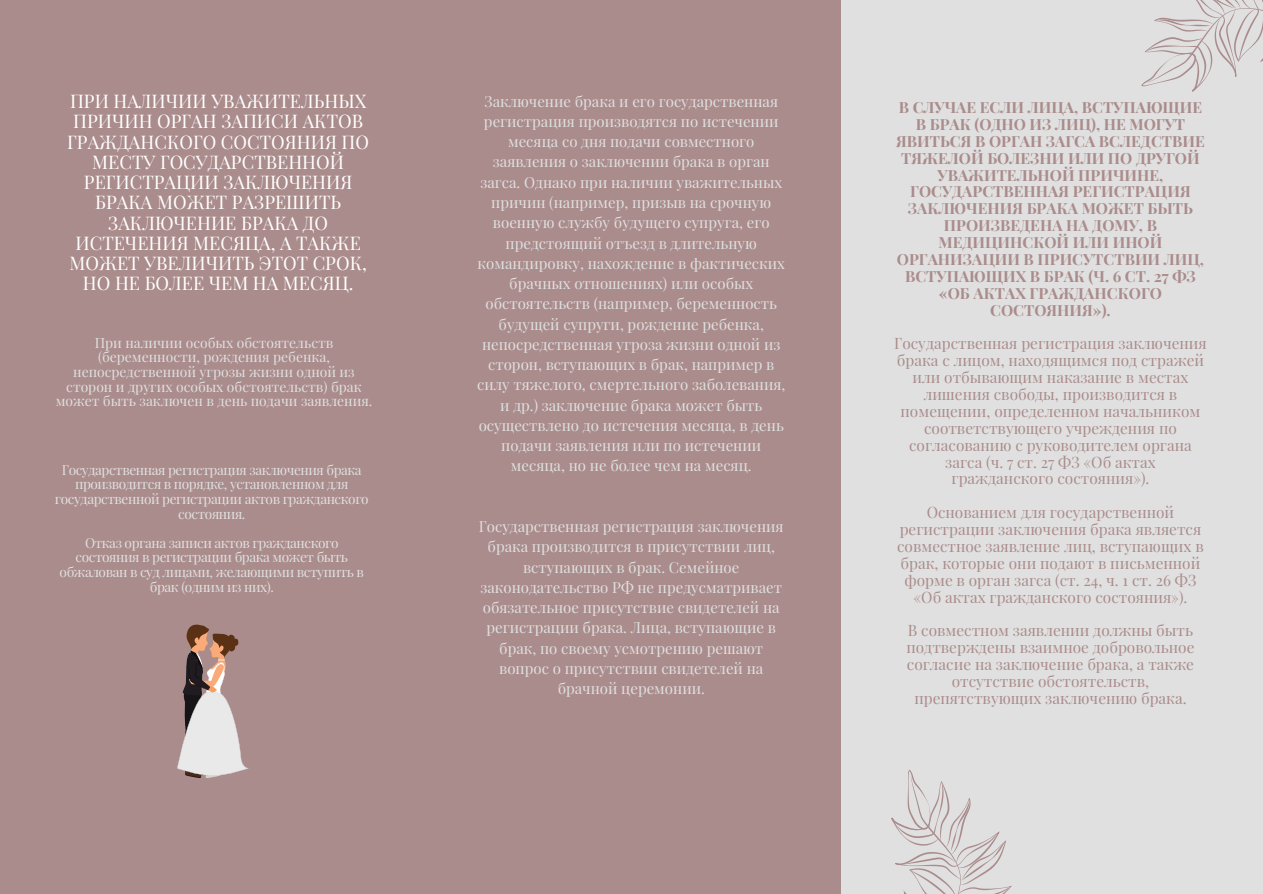
<style>
.page{position:relative;width:1263px;height:894px;background:#fff}
.page>*{position:absolute;margin:0;border:0;box-sizing:border-box;transform-origin:0 0}
.t1{font:18.45px/20.2px "Playfair Display";color:#fff;text-align:center}
.t2{font:15.45px/16.8px "Playfair Display";color:#ab8c8c;text-align:center}
.t3{font:700 15.45px/16.8px "Playfair Display";color:#ab8c8c;text-align:center}
.t4{font:15px/20.2px "Playfair Display";color:#e0e0e0;text-align:center}
.t5{font:13.95px/14.5px "Playfair Display";color:#e0e0e0;text-align:center}
.t6{font:13.65px/14.5px "Playfair Display";letter-spacing:-.03em;color:#e0e0e0;text-align:center}
</style>
<div class="page">
<div style="left:0;top:0;width:842px;height:893px;background:#ab8c8c"></div>
<div style="left:841px;top:0;width:422px;height:893px;background:#e0e0e0"></div>
<svg style="left:177px;top:624px;width:72px;height:153px"></svg>
<svg style="left:1141px;top:0;width:122px;height:92px"></svg>
<svg style="left:891px;top:770px;width:121px;height:123px"></svg>
<p class="t1" style="left:67px;top:90px;width:303px">ПРИ НАЛИЧИИ УВАЖИТЕЛЬНЫХ<br>ПРИЧИН ОРГАН ЗАПИСИ АКТОВ<br>ГРАЖДАНСКОГО СОСТОЯНИЯ ПО<br>МЕСТУ ГОСУДАРСТВЕННОЙ<br>РЕГИСТРАЦИИ ЗАКЛЮЧЕНИЯ<br>БРАКА МОЖЕТ РАЗРЕШИТЬ<br>ЗАКЛЮЧЕНИЕ БРАКА ДО<br>ИСТЕЧЕНИЯ МЕСЯЦА, А ТАКЖЕ<br>МОЖЕТ УВЕЛИЧИТЬ ЭТОТ СРОК,<br>НО НЕ БОЛЕЕ ЧЕМ НА МЕСЯЦ.</p>
<p class="t5" style="left:56px;top:334px;width:318px">При наличии особых обстоятельств (беременности, рождения ребенка, непосредственной угрозы жизни одной из сторон и других особых обстоятельств) брак может быть заключен в день подачи заявления.</p>
<p class="t6" style="left:55px;top:461px;width:315px">Государственная регистрация заключения брака производится в порядке, установленном для государственной регистрации актов гражданского состояния.</p>
<p class="t6" style="left:60px;top:534px;width:306px">Отказ органа записи актов гражданского состояния в регистрации брака может быть обжалован в суд лицами, желающими вступить в брак (одним из них).</p>
<p class="t4" style="left:477px;top:90px;width:310px">Заключение брака и его государственная регистрация производятся по истечении месяца со дня подачи совместного заявления о заключении брака в орган загса. Однако при наличии уважительных причин (например, призыв на срочную военную службу будущего супруга, его предстоящий отъезд в длительную командировку, нахождение в фактических брачных отношениях) или особых обстоятельств (например, беременность будущей супруги, рождение ребенка, непосредственная угроза жизни одной из сторон, вступающих в брак, например в силу тяжелого, смертельного заболевания, и др.) заключение брака может быть осуществлено до истечения месяца, в день подачи заявления или по истечении месяца, но не более чем на месяц.</p>
<p class="t4" style="left:479px;top:515px;width:306px">Государственная регистрация заключения брака производится в присутствии лиц, вступающих в брак. Семейное законодательство РФ не предусматривает обязательное присутствие свидетелей на регистрации брака. Лица, вступающие в брак, по своему усмотрению решают вопрос о присутствии свидетелей на брачной церемонии.</p>
<p class="t3" style="left:896px;top:98px;width:310px">В СЛУЧАЕ ЕСЛИ ЛИЦА, ВСТУПАЮЩИЕ<br>В БРАК (ОДНО ИЗ ЛИЦ), НЕ МОГУТ<br>ЯВИТЬСЯ В ОРГАН ЗАГСА ВСЛЕДСТВИЕ<br>ТЯЖЕЛОЙ БОЛЕЗНИ ИЛИ ПО ДРУГОЙ<br>УВАЖИТЕЛЬНОЙ ПРИЧИНЕ,<br>ГОСУДАРСТВЕННАЯ РЕГИСТРАЦИЯ<br>ЗАКЛЮЧЕНИЯ БРАКА МОЖЕТ БЫТЬ<br>ПРОИЗВЕДЕНА НА ДОМУ, В<br>МЕДИЦИНСКОЙ ИЛИ ИНОЙ<br>ОРГАНИЗАЦИИ В ПРИСУТСТВИИ ЛИЦ,<br>ВСТУПАЮЩИХ В БРАК (Ч. 6 СТ. 27 ФЗ «ОБ АКТАХ ГРАЖДАНСКОГО<br>СОСТОЯНИЯ»).</p>
<p class="t2" style="left:894px;top:334px;width:314px">Государственная регистрация заключения брака с лицом, находящимся под стражей или отбывающим наказание в местах лишения свободы, производится в помещении, определенном начальником соответствующего учреждения по согласованию с руководителем органа загса (ч. 7 ст. 27 ФЗ «Об актах гражданского состояния»).</p>
<p class="t2" style="left:897px;top:503px;width:308px">Основанием для государственной регистрации заключения брака является совместное заявление лиц, вступающих в брак, которые они подают в письменной форме в орган загса (ст. 24, ч. 1 ст. 26 ФЗ «Об актах гражданского состояния»).</p>
<p class="t2" style="left:906px;top:621px;width:289px">В совместном заявлении должны быть подтверждены взаимное добровольное согласие на заключение брака, а также отсутствие обстоятельств, препятствующих заключению брака.</p>
</div>
